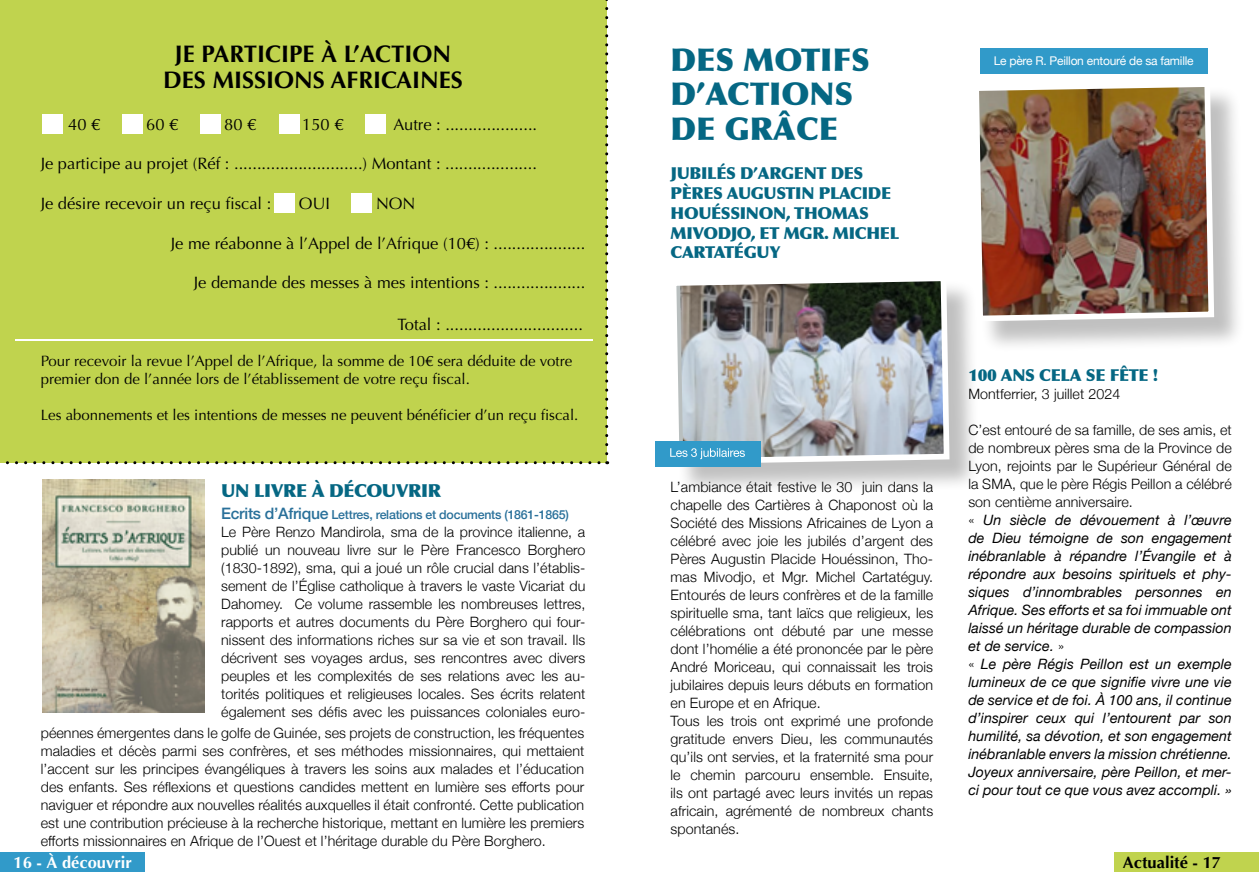
<style>
.page{position:relative;width:1259px;height:893px;background:#fff}
.page>*{position:absolute;margin:0;border:0;box-sizing:border-box;transform-origin:0 0}
.t1{font:900 31.5px/34.5px "Optima";color:#056783}
.t2{font:700 24px/26.5px "Optima";color:#000;text-align:center}
.t3{font:900 18px "Optima";letter-spacing:-.02em;color:#056783}
.t4{font:16.5px "Optima";color:#000}
.t5{font:900 16.5px/19.8px "Optima";letter-spacing:-.02em;color:#056783}
.t6{font:700 16.5px "Optima";color:#fff}
.t7{font:700 16.5px "Optima";color:#000}
.t8{font:15px/18px "Optima";color:#000}
.t9{font:300 14.25px/18px "Helvetica Neue";letter-spacing:.005em;color:#000;text-align:justify}
.t10{font:italic 14.25px/18px "Helvetica Neue";letter-spacing:.005em;color:#000}
.t11{font:500 12.3px "Helvetica Neue";letter-spacing:-.02em;color:#29709a}
.t12{font:12px "Helvetica Neue";letter-spacing:-.02em;color:#fff}
.s1{font-size:15.75px}
.s2{font-weight:300;font-style:normal}
</style>
<div class="page">
<div style="left:1114px;top:852px;width:145px;height:20px;background:#c0d34e"></div>
<div style="left:0;top:0;width:607px;height:463px;background:#c0d34e"></div>
<svg style="left:6px;top:461px;width:602px;height:3px"></svg>
<svg style="left:605px;top:0;width:3px;height:454px"></svg>
<div style="left:42px;top:114px;width:21px;height:20px;background:#fff"></div>
<div style="left:122px;top:114px;width:20px;height:20px;background:#fff"></div>
<div style="left:201px;top:114px;width:20px;height:20px;background:#fff"></div>
<div style="left:279px;top:114px;width:20px;height:20px;background:#fff"></div>
<div style="left:274px;top:193px;width:21px;height:20px;background:#fff"></div>
<div style="left:351px;top:193px;width:20px;height:20px;background:#fff"></div>
<div style="left:365px;top:114px;width:20px;height:20px;background:#fff"></div>
<hr style="left:15px;top:339px;width:578px;height:1px;background:#fff">
<img style="left:42px;top:479px;width:163px;height:233px">
<div style="left:976px;top:84px;width:269px;height:269px;background:#000;opacity:.25"></div>
<img style="left:976px;top:84px;width:241px;height:240px">
<div style="left:674px;top:279px;width:307px;height:217px;background:#000;opacity:.25"></div>
<img style="left:667px;top:279px;width:285px;height:188px">
<div style="left:0;top:852px;width:145px;height:20px;background:#319ac9"></div>
<div style="left:979px;top:49px;width:228px;height:25px;background:#319ac9"></div>
<div style="left:655px;top:441px;width:105px;height:25px;background:#319ac9"></div>
<svg style="left:670px;top:448px;width:75px;height:11px"></svg>
<h2 class="t2" style="left:163px;top:41px;width:301px">JE PARTICIPE À L’ACTION<br>DES MISSIONS AFRICAINES</h2>
<p class="t4" style="left:68px;top:115px;width:34px">40 €</p>
<p class="t4" style="left:146px;top:115px;width:34px">60 €</p>
<p class="t4" style="left:224px;top:115px;width:34px">80 €</p>
<p class="t4" style="left:302px;top:115px;width:43px">150 €</p>
<p class="t4" style="left:393px;top:115px;width:145px">Autre : ....................</p>
<p class="t4" style="left:41px;top:154px;width:498px">Je participe au projet (Réf : ............................) Montant : ....................</p>
<p class="t4" style="left:41px;top:194px;width:232px">Je désire recevoir un reçu fiscal :</p>
<p class="t4" style="left:299px;top:194px;width:33px">OUI</p>
<p class="t4" style="left:376px;top:194px;width:41px">NON</p>
<p class="t4" style="left:171px;top:233px;width:416px">Je me réabonne à l’Appel de l’Afrique (10€) : ....................</p>
<p class="t4" style="left:194px;top:273px;width:393px">Je demande des messes à mes intentions : ....................</p>
<p class="t4" style="left:397px;top:314px;width:187px">Total : ..............................</p>
<p class="t8" style="left:41px;top:352px;width:533px">Pour recevoir la revue l’Appel de l’Afrique, la somme de 10€ sera déduite de votre premier don de l’année lors de l’établissement de votre reçu fiscal.</p>
<p class="t8" style="left:41px;top:406px;width:539px">Les abonnements et les intentions de messes ne peuvent bénéficier d’un reçu fiscal.</p>
<p class="t3" style="left:221px;top:480px;width:221px">UN LIVRE À DÉCOUVRIR</p>
<p class="t11" style="left:221px;top:504px;width:349px"><span class="s1">Ecrits d’Afrique</span> Lettres, relations et documents (1861-1865)</p>
<p class="t9" style="left:221px;top:522px;width:366px">Le Père Renzo Mandirola, sma de la province italienne, a publié un nouveau livre sur le Père Francesco Borghero (1830-1892), sma, qui a joué un rôle crucial dans l’établis&shy;sement de l’Église catholique à travers le vaste Vicariat du Dahomey. Ce volume rassemble les nombreuses lettres, rapports et autres documents du Père Borghero qui four&shy;nissent des informations riches sur sa vie et son travail. Ils décrivent ses voyages ardus, ses rencontres avec divers peuples et les complexités de ses relations avec les au&shy;torités politiques et religieuses locales. Ses écrits relatent également ses défis avec les puissances coloniales euro-</p>
<p class="t9" style="left:41px;top:722px;width:545px">péennes émergentes dans le golfe de Guinée, ses projets de construction, les fréquentes maladies et décès parmi ses confrères, et ses méthodes missionnaires, qui mettaient l’accent sur les principes évangéliques à travers les soins aux malades et l’éducation des enfants. Ses réflexions et questions candides mettent en lumière ses efforts pour naviguer et répondre aux nouvelles réalités auxquelles il était confronté. Cette publication est une contribution précieuse à la recherche historique, mettant en lumière les premiers efforts missionnaires en Afrique de l’Ouest et l’héritage durable du Père Borghero.</p>
<p class="t6" style="left:14px;top:853px;width:120px">16 - À découvrir</p>
<h1 class="t1" style="left:670px;top:42px;width:201px">DES MOTIFS<br>D’ACTIONS<br>DE GRÂCE</h1>
<p class="t5" style="left:670px;top:163px;width:230px">JUBILÉS D’ARGENT DES<br>PÈRES AUGUSTIN PLACIDE<br>HOUÉSSINON, THOMAS<br>MIVODJO, ET MGR. MICHEL<br>CARTATÉGUY</p>
<p class="t12" style="left:993px;top:52px;width:201px">Le père R. Peillon entouré de sa famille</p>
<p class="t9" style="left:670px;top:477px;width:264px;text-align:left">L’ambiance était festive le 30 juin dans la chapelle des Cartières à Chaponost où la Société des Missions Africaines de Lyon a célébré avec joie les jubilés d’argent des Pères Augustin Placide Houéssinon, Tho&shy;mas Mivodjo, et Mgr. Michel Cartatéguy.<br>Entourés de leurs confrères et de la famille spirituelle sma, tant laïcs que religieux, les célébrations ont débuté par une messe dont l’homélie a été prononcée par le père André Moriceau, qui connaissait les trois jubilaires depuis leurs débuts en formation en Europe et en Afrique.<br>Tous les trois ont exprimé une profonde gratitude envers Dieu, les communautés qu’ils ont servies, et la fraternité sma pour le chemin parcouru ensemble. Ensuite, ils ont partagé avec leurs invités un repas africain, agrémenté de nombreux chants spontanés.</p>
<p class="t5" style="left:968px;top:366px;width:192px">100 ANS CELA SE FÊTE !</p>
<p class="t9" style="left:968px;top:384px;width:153px">Montferrier, 3 juillet 2024</p>
<p class="t10" style="left:968px;top:422px;width:265px"><span class="s2">C’est entouré de sa famille, de ses amis, et de nombreux pères sma de la Province de Lyon, rejoints par le Supérieur Général de la SMA, que le père Régis Peillon a célébré son centième anniversaire.<br>«</span> Un siècle de dévouement à l’œuvre de Dieu témoigne de son engagement inébranlable à répandre l’Évangile et à répondre aux besoins spirituels et phy&shy;siques d’innombrables personnes en Afrique. Ses efforts et sa foi immuable ont laissé un héritage durable de compassion et de service. <span class="s2">»<br>«</span> Le père Régis Peillon est un exemple lumineux de ce que signifie vivre une vie de service et de foi. À 100 ans, il continue d’inspirer ceux qui l’entourent par son humilité, sa dévotion, et son engagement inébranlable envers la mission chrétienne.<br>Joyeux anniversaire, père Peillon, et mer&shy;ci pour tout ce que vous avez accompli. »</p>
<p class="t7" style="left:1123px;top:853px;width:100px">Actualité - 17</p>
</div>
